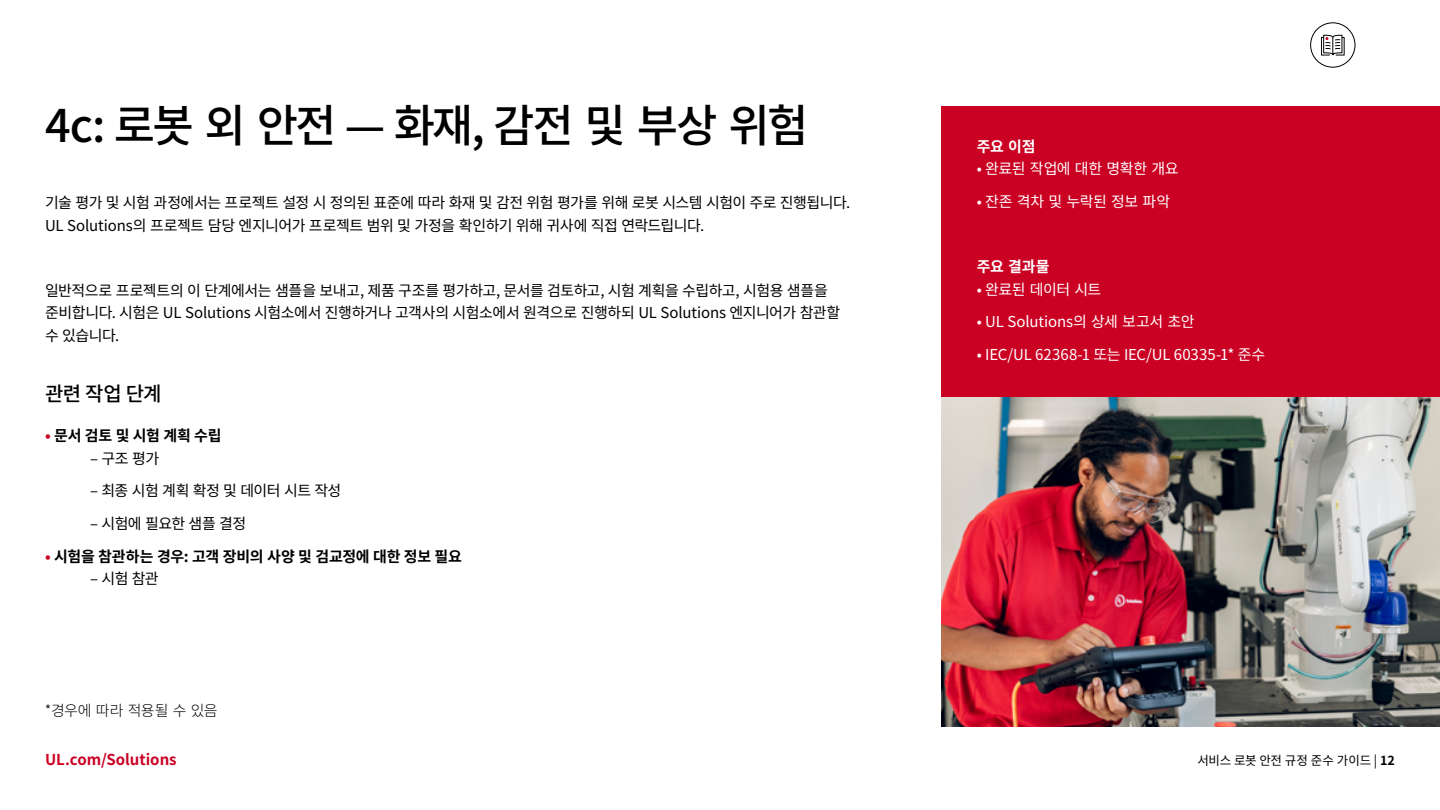
<style>
.page{position:relative;width:1440px;height:810px;background:#fff}
.page>*{position:absolute;margin:0;border:0;box-sizing:border-box;transform-origin:0 0}
.t1{font:500 45px "Noto Sans CJ Kkr";letter-spacing:-.06em;color:#000}
.t2{font:500 20px "Noto Sans CJ Kkr";color:#000}
.t3{font:15px/22.5px "Noto Sans CJ Kkr";letter-spacing:-.03em;color:#000}
.t4{font:15px "Noto Sans CJ Kkr";letter-spacing:-.015em;color:#fff}
.t5{font:700 15px "Noto Sans CJ Kkr";letter-spacing:-.02em;color:#000}
.t6{font:700 15px "Noto Sans CJ Kkr";color:#ca0123}
.t7{font:300 15px "Noto Sans CJ Kkr";letter-spacing:-.025em;color:#000}
.t8{font:700 15px "Noto Sans CJ Kkr";letter-spacing:-.02em;color:#fff}
.t9{font:12.5px "Noto Sans CJ Kkr";letter-spacing:-.025em;color:#000}
.s1{color:#ca0123}
.s2{font-weight:700}
</style>
<div class="page">
<div style="left:941px;top:106px;width:499px;height:292px;background:#ca0123"></div>
<img style="left:941px;top:397px;width:499px;height:329px">
<div style="left:1310px;top:22px;width:45px;height:46px;border:1px solid #000;border-radius:50%"></div>
<svg style="left:1321px;top:35px;width:24px;height:20px"></svg>
<h1 class="t1" style="left:45px;top:100px;width:765px">4c: 로봇 외 안전 — 화재, 감전 및 부상 위험</h1>
<p class="t3" style="left:45px;top:192px;width:807px">기술 평가 및 시험 과정에서는 프로젝트 설정 시 정의된 표준에 따라 화재 및 감전 위험 평가를 위해 로봇 시스템 시험이 주로 진행됩니다.<br>UL Solutions의 프로젝트 담당 엔지니어가 프로젝트 범위 및 가정을 확인하기 위해 귀사에 직접 연락드립니다.</p>
<p class="t3" style="left:45px;top:279px;width:797px">일반적으로 프로젝트의 이 단계에서는 샘플을 보내고, 제품 구조를 평가하고, 문서를 검토하고, 시험 계획을 수립하고, 시험용 샘플을 준비합니다. 시험은 UL Solutions 시험소에서 진행하거나 고객사의 시험소에서 원격으로 진행하되 UL Solutions 엔지니어가 참관할 수 있습니다.</p>
<h2 class="t2" style="left:45px;top:382px;width:118px">관련 작업 단계</h2>
<p class="t5" style="left:45px;top:427px;width:178px"><span class="s1">•</span> 문서 검토 및 시험 계획 수립</p>
<p class="t3" style="left:90px;top:447px;width:71px">– 구조 평가</p>
<p class="t3" style="left:90px;top:480px;width:253px">– 최종 시험 계획 확정 및 데이터 시트 작성</p>
<p class="t3" style="left:90px;top:512px;width:158px">– 시험에 필요한 샘플 결정</p>
<p class="t5" style="left:45px;top:548px;width:419px"><span class="s1">•</span> 시험을 참관하는 경우: 고객 장비의 사양 및 검교정에 대한 정보 필요</p>
<p class="t3" style="left:90px;top:568px;width:70px">– 시험 참관</p>
<p class="t7" style="left:45px;top:702px;width:174px">*경우에 따라 적용될 수 있음</p>
<p class="t8" style="left:977px;top:138px;width:60px">주요 이점</p>
<p class="t4" style="left:977px;top:160px;width:203px">• 완료된 작업에 대한 명확한 개요</p>
<p class="t4" style="left:977px;top:193px;width:195px">• 잔존 격차 및 누락된 정보 파악</p>
<p class="t8" style="left:977px;top:258px;width:74px">주요 결과물</p>
<p class="t4" style="left:977px;top:281px;width:126px">• 완료된 데이터 시트</p>
<p class="t4" style="left:977px;top:313px;width:219px">• UL Solutions의 상세 보고서 초안</p>
<p class="t4" style="left:977px;top:346px;width:290px">• IEC/UL 62368-1 또는 IEC/UL 60335-1* 준수</p>
<p class="t6" style="left:45px;top:751px;width:133px">UL.com/Solutions</p>
<p class="t9" style="left:1197px;top:753px;width:199px">서비스 로봇 안전 규정 준수 가이드 | <span class="s2">12</span></p>
</div>
